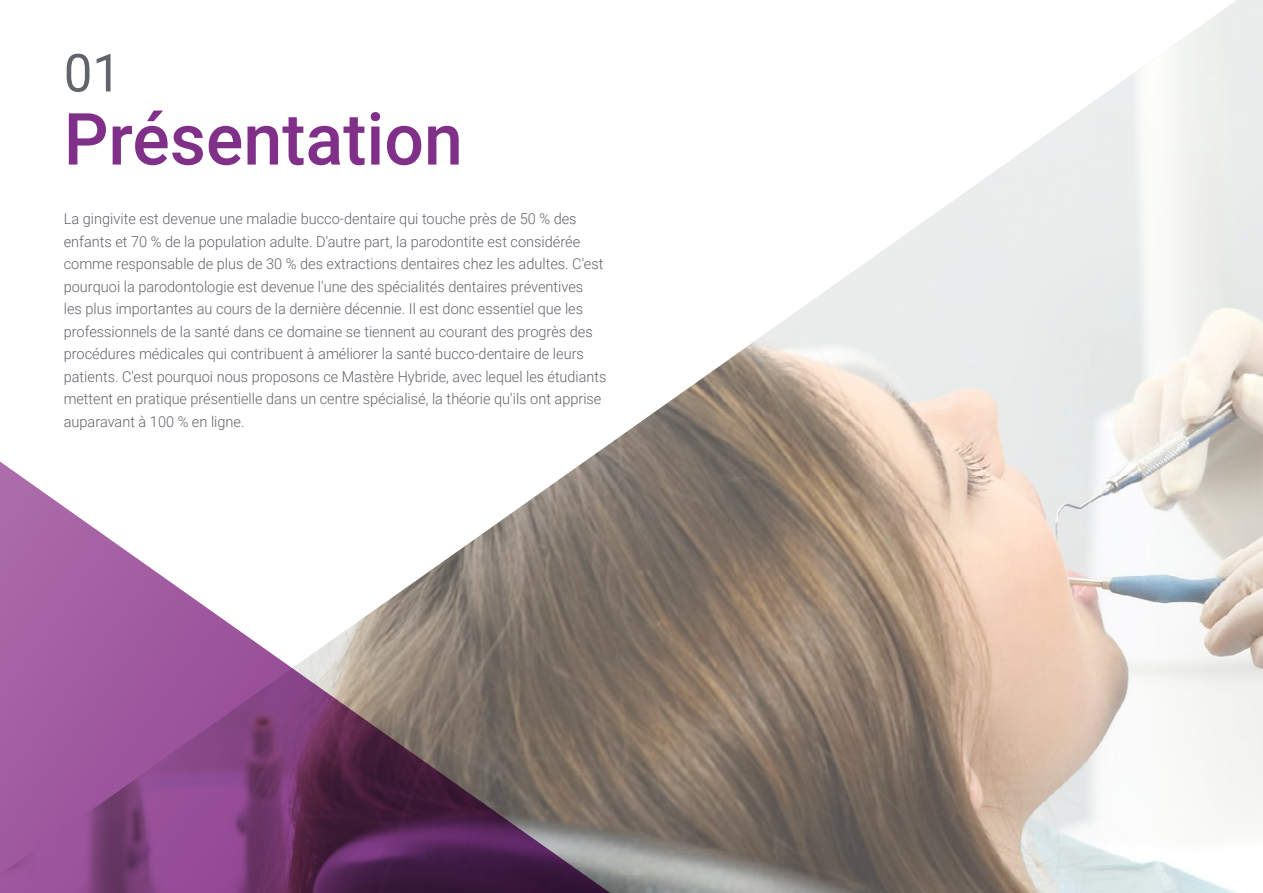
<style>
.page{position:relative;width:1263px;height:893px;background:#fff}
.page>*{position:absolute;margin:0;border:0;box-sizing:border-box;transform-origin:0 0}
.t1{font:500 72px "Roboto";color:#813089}
.t2{font:52.5px "Roboto";color:#61646a}
.t3{font:300 15px/22.5px "Roboto";color:#61646a}
</style>
<div class="page">
<img style="left:606px;top:0;width:657px;height:893px">
<svg style="left:0;top:446px;width:640px;height:447px"></svg>
<h2 class="t2" style="left:64px;top:36px;width:59px">01</h2>
<h1 class="t1" style="left:64px;top:89px;width:401px">Présentation</h1>
<p class="t3" style="left:64px;top:207px;width:544px">La gingivite est devenue une maladie bucco-dentaire qui touche près de 50 % des enfants et 70 % de la population adulte. D'autre part, la parodontite est considérée comme responsable de plus de 30 % des extractions dentaires chez les adultes. C'est pourquoi la parodontologie est devenue l'une des spécialités dentaires préventives<br>les plus importantes au cours de la dernière décennie. Il est donc essentiel que les professionnels de la santé dans ce domaine se tiennent au courant des progrès des procédures médicales qui contribuent à améliorer la santé bucco-dentaire de leurs patients. C'est pourquoi nous proposons ce Mastère Hybride, avec lequel les étudiants mettent en pratique présentielle dans un centre spécialisé, la théorie qu'ils ont apprise auparavant à 100 % en ligne.</p>
</div>
